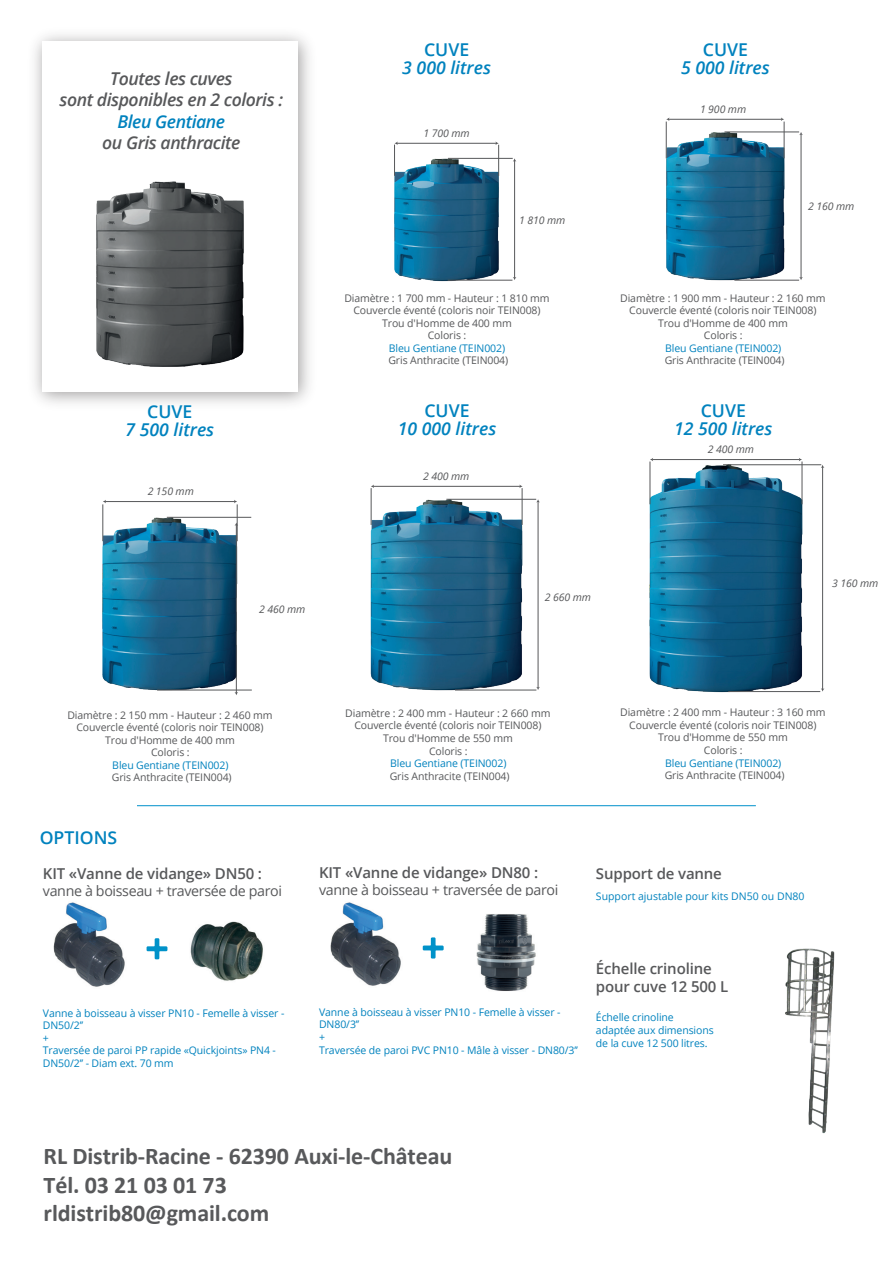
<style>
.page{position:relative;width:893px;height:1263px;background:#fff}
.page>*{position:absolute;margin:0;border:0;box-sizing:border-box;transform-origin:0 0}
.t1{font:54px "Sci Fly Sans";color:#0092c9}
.t2{font:700 24px/28.8px "Calibri";letter-spacing:-.005em;color:#58595b}
.t3{font:italic 600 17.7px/21.1px "Open Sans";letter-spacing:-.025em;color:#57585a;text-align:center}
.t4{font:italic 600 17.7px "Open Sans";color:#0082be}
.t5{font:600 17.7px "Open Sans";color:#0082be}
.t6{font:italic 600 17.7px "Open Sans";letter-spacing:-.025em;color:#0082be}
.t7{font:600 15px/18px "Open Sans";letter-spacing:-.01em;color:#57585a}
.t8{font:14.25px "Open Sans";letter-spacing:-.025em;color:#57585a}
.t9{font:10.5px/12.6px "Open Sans";letter-spacing:-.01em;color:#57585a;text-align:center}
.t10{font:10.5px/12.6px "Open Sans";letter-spacing:-.01em;color:#0082be}
.t11{font:italic 10.5px "Open Sans";letter-spacing:-.01em;color:#57585a}
</style>
<div class="page">
<img style="left:394px;top:142px;width:123px;height:140px">
<img style="left:665px;top:117px;width:136px;height:164px">
<img style="left:102px;top:503px;width:150px;height:190px">
<img style="left:370px;top:485px;width:170px;height:206px">
<img style="left:649px;top:460px;width:165px;height:233px">
<img style="left:96px;top:181px;width:148px;height:186px">
<hr style="left:514px;top:161px;width:1px;height:117px;background:#57585a">
<svg style="left:513px;top:158px;width:3px;height:4px"></svg>
<hr style="left:397px;top:143px;width:99px;height:1px;background:#57585a">
<svg style="left:394px;top:141px;width:4px;height:4px"></svg>
<svg style="left:495px;top:141px;width:4px;height:4px"></svg>
<hr style="left:448px;top:158px;width:65px;height:1px;background:#57585a">
<hr style="left:448px;top:280px;width:64px;height:1px;background:#57585a">
<hr style="left:394px;top:145px;width:1px;height:31px;background:#57585a">
<hr style="left:498px;top:145px;width:1px;height:31px;background:#57585a">
<hr style="left:801px;top:134px;width:1px;height:144px;background:#57585a">
<hr style="left:668px;top:119px;width:114px;height:1px;background:#57585a">
<svg style="left:781px;top:117px;width:3px;height:4px"></svg>
<hr style="left:724px;top:132px;width:75px;height:1px;background:#57585a">
<hr style="left:734px;top:280px;width:65px;height:1px;background:#57585a">
<hr style="left:666px;top:122px;width:1px;height:36px;background:#57585a">
<hr style="left:784px;top:122px;width:1px;height:36px;background:#57585a">
<hr style="left:236px;top:525px;width:1px;height:168px;background:#57585a">
<hr style="left:105px;top:501px;width:130px;height:1px;background:#57585a">
<hr style="left:167px;top:517px;width:84px;height:1px;background:#57585a">
<hr style="left:157px;top:690px;width:95px;height:1px;background:#57585a">
<hr style="left:103px;top:504px;width:1px;height:37px;background:#57585a">
<hr style="left:237px;top:504px;width:1px;height:37px;background:#57585a">
<hr style="left:538px;top:501px;width:1px;height:187px;background:#57585a">
<svg style="left:536px;top:687px;width:4px;height:3px"></svg>
<hr style="left:373px;top:486px;width:147px;height:1px;background:#57585a">
<hr style="left:446px;top:499px;width:90px;height:1px;background:#57585a">
<hr style="left:455px;top:690px;width:81px;height:1px;background:#57585a">
<hr style="left:371px;top:488px;width:1px;height:37px;background:#57585a">
<hr style="left:522px;top:488px;width:1px;height:37px;background:#57585a">
<hr style="left:822px;top:467px;width:1px;height:222px;background:#57585a">
<hr style="left:652px;top:459px;width:148px;height:1px;background:#57585a">
<hr style="left:723px;top:464px;width:98px;height:1px;background:#57585a">
<hr style="left:728px;top:691px;width:92px;height:1px;background:#57585a">
<hr style="left:650px;top:461px;width:1px;height:43px;background:#57585a">
<hr style="left:802px;top:461px;width:1px;height:43px;background:#57585a">
<img style="left:53px;top:902px;width:72px;height:85px">
<img style="left:190px;top:921px;width:73px;height:60px">
<img style="left:330px;top:902px;width:71px;height:84px">
<img style="left:476px;top:914px;width:60px;height:77px">
<img style="left:785px;top:948px;width:50px;height:186px">
<hr style="left:137px;top:805px;width:619px;height:1px;background:#0091ca">
<h3 class="t3" style="left:60px;top:68px;width:225px">Toutes les cuves<br>sont disponibles en 2 coloris :</h3>
<h3 class="t6" style="left:118px;top:109px;width:109px">Bleu Gentiane</h3>
<h3 class="t3" style="left:102px;top:131px;width:140px">ou Gris anthracite</h3>
<h3 class="t5" style="left:147px;top:399px;width:47px">CUVE</h3>
<h3 class="t4" style="left:125px;top:417px;width:90px">7 500 litres</h3>
<p class="t11" style="left:148px;top:484px;width:48px">2 150 mm</p>
<p class="t11" style="left:259px;top:602px;width:48px">2 460 mm</p>
<h3 class="t5" style="left:424px;top:38px;width:47px">CUVE</h3>
<h3 class="t4" style="left:402px;top:56px;width:90px">3 000 litres</h3>
<p class="t11" style="left:423px;top:126px;width:48px">1 700 mm</p>
<p class="t11" style="left:519px;top:213px;width:48px">1 810 mm</p>
<p class="t9" style="left:344px;top:291px;width:207px">Diamètre : 1 700 mm - Hauteur : 1 810 mm<br>Couvercle éventé (coloris noir TEIN008)<br>Trou d'Homme de 400 mm<br>Coloris :</p>
<p class="t10" style="left:389px;top:341px;width:118px">Bleu Gentiane (TEIN002)</p>
<p class="t9" style="left:388px;top:354px;width:121px">Gris Anthracite (TEIN004)</p>
<h3 class="t5" style="left:424px;top:399px;width:47px">CUVE</h3>
<h3 class="t4" style="left:398px;top:417px;width:100px">10 000 litres</h3>
<p class="t11" style="left:423px;top:469px;width:48px">2 400 mm</p>
<h3 class="t5" style="left:703px;top:38px;width:47px">CUVE</h3>
<h3 class="t4" style="left:681px;top:56px;width:90px">5 000 litres</h3>
<p class="t11" style="left:700px;top:102px;width:48px">1 900 mm</p>
<p class="t11" style="left:808px;top:199px;width:48px">2 160 mm</p>
<p class="t9" style="left:620px;top:291px;width:207px">Diamètre : 1 900 mm - Hauteur : 2 160 mm<br>Couvercle éventé (coloris noir TEIN008)<br>Trou d'Homme de 400 mm<br>Coloris :</p>
<p class="t10" style="left:665px;top:341px;width:118px">Bleu Gentiane (TEIN002)</p>
<p class="t9" style="left:665px;top:354px;width:121px">Gris Anthracite (TEIN004)</p>
<h3 class="t5" style="left:701px;top:399px;width:47px">CUVE</h3>
<h3 class="t4" style="left:674px;top:417px;width:100px">12 500 litres</h3>
<p class="t11" style="left:708px;top:442px;width:48px">2 400 mm</p>
<p class="t11" style="left:545px;top:590px;width:48px">2 660 mm</p>
<p class="t11" style="left:832px;top:576px;width:48px">3 160 mm</p>
<p class="t9" style="left:67px;top:708px;width:207px">Diamètre : 2 150 mm - Hauteur : 2 460 mm<br>Couvercle éventé (coloris noir TEIN008)<br>Trou d'Homme de 400 mm<br>Coloris :</p>
<p class="t10" style="left:112px;top:758px;width:118px">Bleu Gentiane (TEIN002)</p>
<p class="t9" style="left:112px;top:771px;width:121px">Gris Anthracite (TEIN004)</p>
<h3 class="t5" style="left:40px;top:825px;width:79px">OPTIONS</h3>
<h3 class="t7" style="left:43px;top:864px;width:221px">KIT «Vanne de vidange» DN50 :</h3>
<h3 class="t8" style="left:43px;top:881px;width:241px">vanne à boisseau + traversée de paroi</h3>
<h1 class="t1" style="left:142px;top:917px;width:32px">+</h1>
<p class="t10" style="left:43px;top:1006px;width:243px">Vanne à boisseau à visser PN10 - Femelle à visser -<br>DN50/2’’<br>+<br>Traversée de paroi PP rapide «Quickjoints» PN4 -<br>DN50/2’’ - Diam ext. 70 mm</p>
<p class="t9" style="left:345px;top:706px;width:207px">Diamètre : 2 400 mm - Hauteur : 2 660 mm<br>Couvercle éventé (coloris noir TEIN008)<br>Trou d'Homme de 550 mm<br>Coloris :</p>
<p class="t10" style="left:390px;top:757px;width:118px">Bleu Gentiane (TEIN002)</p>
<p class="t9" style="left:390px;top:769px;width:121px">Gris Anthracite (TEIN004)</p>
<p class="t9" style="left:620px;top:706px;width:207px">Diamètre : 2 400 mm - Hauteur : 3 160 mm<br>Couvercle éventé (coloris noir TEIN008)<br>Trou d'Homme de 550 mm<br>Coloris :</p>
<p class="t10" style="left:665px;top:756px;width:118px">Bleu Gentiane (TEIN002)</p>
<p class="t9" style="left:665px;top:769px;width:121px">Gris Anthracite (TEIN004)</p>
<h3 class="t7" style="left:319px;top:863px;width:221px">KIT «Vanne de vidange» DN80 :</h3>
<h3 class="t8" style="left:319px;top:880px;width:241px">vanne à boisseau + traversée de paroi</h3>
<h1 class="t1" style="left:418px;top:917px;width:32px">+</h1>
<p class="t10" style="left:319px;top:1005px;width:260px">Vanne à boisseau à visser PN10 - Femelle à visser -<br>DN80/3’’<br>+<br>Traversée de paroi PVC PN10 - Mâle à visser - DN80/3’’</p>
<h3 class="t7" style="left:596px;top:864px;width:127px">Support de vanne</h3>
<p class="t10" style="left:596px;top:889px;width:210px">Support ajustable pour kits DN50 ou DN80</p>
<h3 class="t7" style="left:596px;top:959px;width:134px">Échelle crinoline pour cuve 12 500 L</h3>
<p class="t10" style="left:596px;top:1011px;width:119px">Échelle crinoline adaptée aux dimensions de la cuve 12 500 litres.</p>
<h2 class="t2" style="left:44px;top:1141px;width:410px">RL Distrib-Racine - 62390 Auxi-le-Château<br>Tél. 03 21 03 01 73 rldistrib80@gmail.com</h2>
</div>
